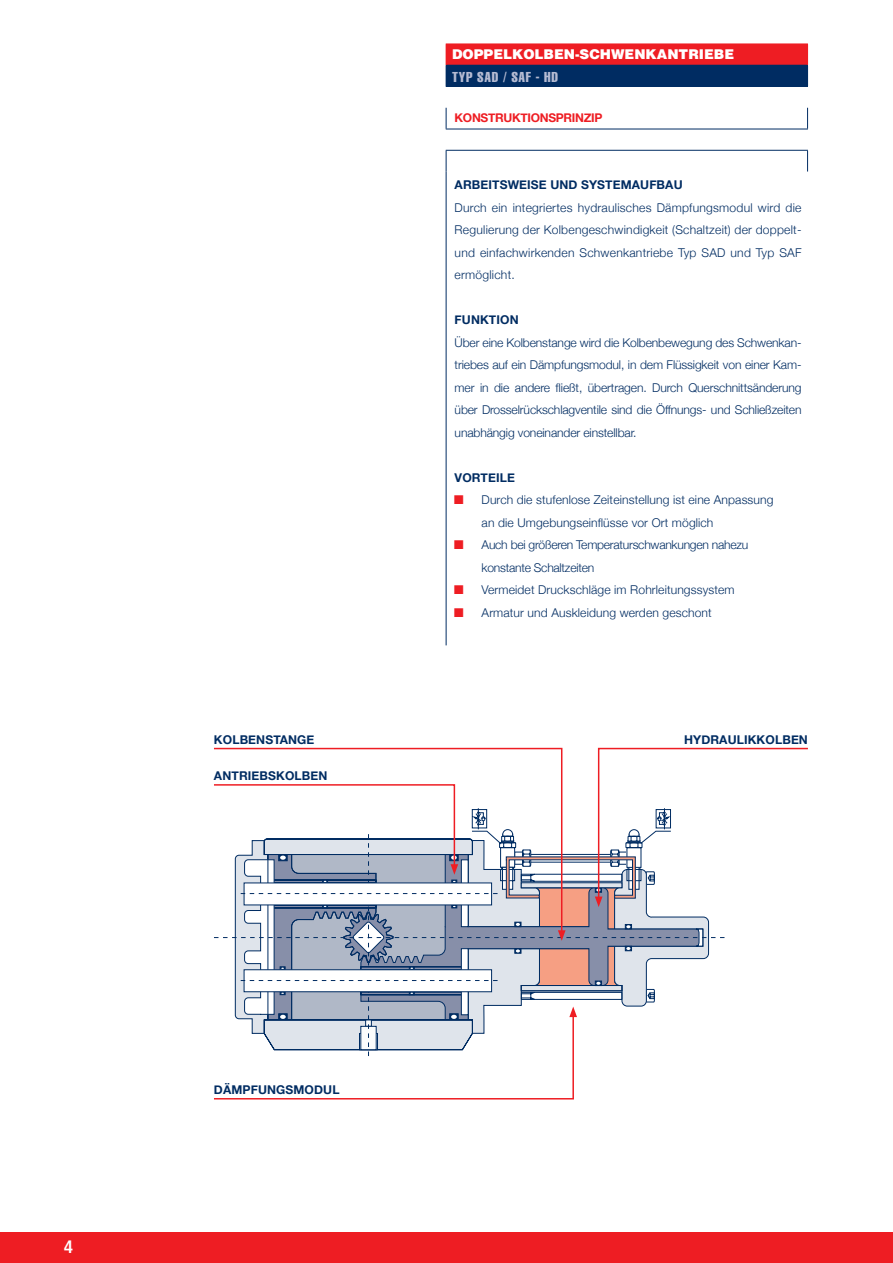
<style>
.page{position:relative;width:893px;height:1263px;background:#fff}
.page>*{position:absolute;margin:0;border:0;box-sizing:border-box;transform-origin:0 0}
.t1{font:700 condensed 18px "Frutiger";color:#fff}
.t2{font:extra-condensed 14.1px "Helvetica";letter-spacing:.05em;color:#b5bbd2}
.t3{font:900 13.5px "Helvetica LT";color:#fff}
.t4{font:300 12.15px/22.5px "Helvetica Neue";letter-spacing:.01em;color:#002c62;text-align:justify}
.t5{font:700 12.15px "Helvetica Neue";letter-spacing:.01em;color:#002c62}
.t6{font:700 12px "Helvetica Neue";letter-spacing:-.025em;color:#ee1d23}
</style>
<div class="page">
<div style="left:0;top:1232px;width:893px;height:31px;background:#ee1d23"></div>
<div style="left:446px;top:44px;width:361px;height:21px;background:#ee1d23"></div>
<div style="left:446px;top:65px;width:361px;height:21px;background:#002c62"></div>
<hr style="left:446px;top:150px;width:362px;height:1px;background:#002c62">
<svg style="left:446px;top:151px;width:1px;height:21px"></svg>
<svg style="left:807px;top:151px;width:1px;height:21px"></svg>
<hr style="left:446px;top:172px;width:1px;height:473px;background:#002c62">
<hr style="left:446px;top:86px;width:362px;height:1px;background:#002c62">
<svg style="left:446px;top:108px;width:1px;height:21px"></svg>
<svg style="left:807px;top:108px;width:1px;height:21px"></svg>
<hr style="left:446px;top:129px;width:362px;height:1px;background:#002c62">
<svg style="left:807px;top:44px;width:1px;height:42px"></svg>
<svg style="left:214px;top:747px;width:594px;height:353px"></svg>
<h1 class="t1" style="left:64px;top:1236px;width:11px">4</h1>
<p class="t3" style="left:452px;top:46px;width:94px">DOPPELKOLBEN</p>
<p class="t3" style="left:575px;top:46px;width:93px">-SCHWEN KANTRIEBE</p>
<p class="t2" style="left:452px;top:68px;width:107px">TYP SAD / SAF - HD</p>
<p class="t6" style="left:455px;top:106px;width:149px">KONSTRUKTIONSPRINZIP</p>
<p class="t5" style="left:455px;top:174px;width:230px">ARBEITSWEISE UND SYSTEMAUFBAU</p>
<p class="t4" style="left:455px;top:196px;width:348px">Durch ein integriertes hydraulisches Dämpfungsmodul wird die Regulierung der Kolbengeschwindigkeit (Schaltzeit) der doppelt&shy;und einfachwirkenden Schwenkantriebe Typ SAD und Typ SAF ermöglicht.</p>
<p class="t5" style="left:455px;top:309px;width:17px">FUNKTION</p>
<p class="t4" style="left:455px;top:331px;width:348px">Über eine Kolbenstange wird die Kolbenbewegung des Schwenkan&shy;triebes auf ein Dämpfungsmodul, in dem Flüssigkeit von einer Kam&shy;mer in die andere fließt, übertragen. Durch Querschnittsänderung über Drosselrückschlagventile sind die Öffnungs- und Schließzeiten unabhängig voneinander einstellbar.</p>
<p class="t5" style="left:455px;top:467px;width:16px">VORTEI</p>
<p class="t5" style="left:500px;top:467px;width:15px">LE</p>
<p class="t4" style="left:482px;top:488px;width:293px;text-align:left">Durch die stufenlose Zeiteinstellung ist eine Anpassung an die Umgebungseinflüsse vor Ort möglich<br>Auch bei größeren Temperaturschwankungen nahezu konstante Schaltzeiten<br>Vermeidet Druckschläge im Rohrleitungssystem Armatur und Auskleidung werden geschont</p>
<p class="t5" style="left:214px;top:728px;width:102px">KOLBENSTANGE</p>
<p class="t5" style="left:684px;top:728px;width:125px">HYDRAULIKKOLBEN</p>
<p class="t5" style="left:214px;top:764px;width:115px">ANTRIEBSKOLBEN</p>
<p class="t5" style="left:214px;top:1078px;width:126px">DÄMPFUNGSMODUL</p>
</div>
